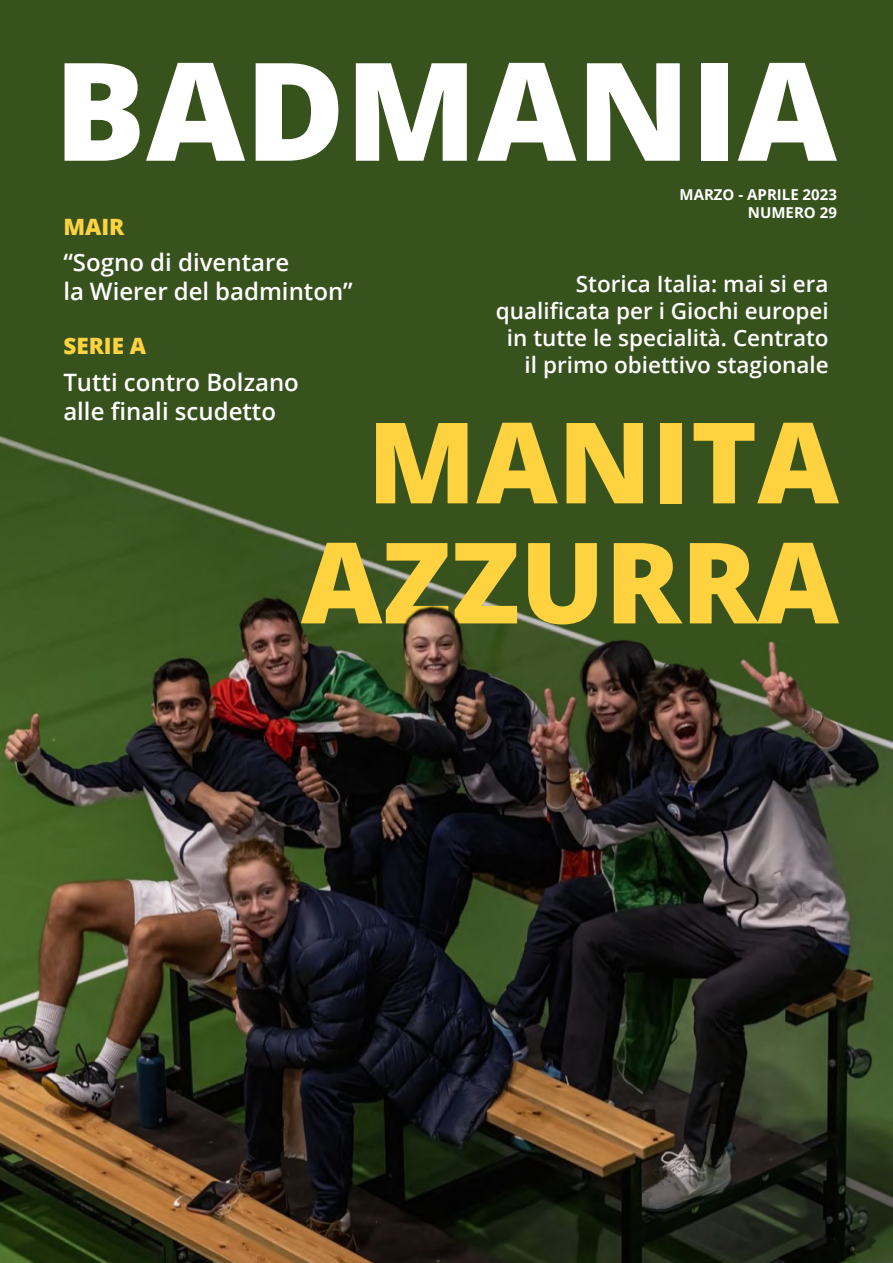
<style>
.page{position:relative;width:893px;height:1263px;background:#fff}
.page>*{position:absolute;margin:0;border:0;box-sizing:border-box;transform-origin:0 0}
.t1{font:800 136.5px "Open Sans";color:#fff}
.t2{font:800 112.5px/120px "Open Sans";color:#ffd33f;text-align:center}
.t3{font:600 24px/28.8px "Open Sans";color:#fff}
.t4{font:600 22.5px/27px "Open Sans";color:#fff;text-align:right}
.t5{font:800 22.5px "Open Sans";color:#ffd33f}
.t6{font:700 15px/18px "Open Sans";color:#fff;text-align:right}
</style>
<div class="page">
<div style="left:0;top:0;width:893px;height:594px;background:#38521e"></div>
<img style="left:0;top:594px;width:893px;height:669px">
<h1 class="t1" style="left:54px;top:7px;width:784px">BADMANIA</h1>
<p class="t6" style="left:680px;top:185px;width:159px">MARZO - APRILE 2023<br>NUMERO 29</p>
<p class="t5" style="left:63px;top:209px;width:63px">MAIR</p>
<p class="t3" style="left:63px;top:247px;width:291px">“Sogno di diventare<br>la Wierer del badminton”</p>
<p class="t5" style="left:63px;top:329px;width:84px">SERIE A</p>
<p class="t3" style="left:63px;top:367px;width:237px">Tutti contro Bolzano alle finali scudetto</p>
<p class="t4" style="left:496px;top:269px;width:334px">Storica Italia: mai si era qualificata per i Giochi europei in tutte le specialità. Centrato il primo obiettivo stagionale</p>
<h2 class="t2" style="left:301px;top:397px;width:540px">MANITA<br>AZZURRA</h2>
</div>
